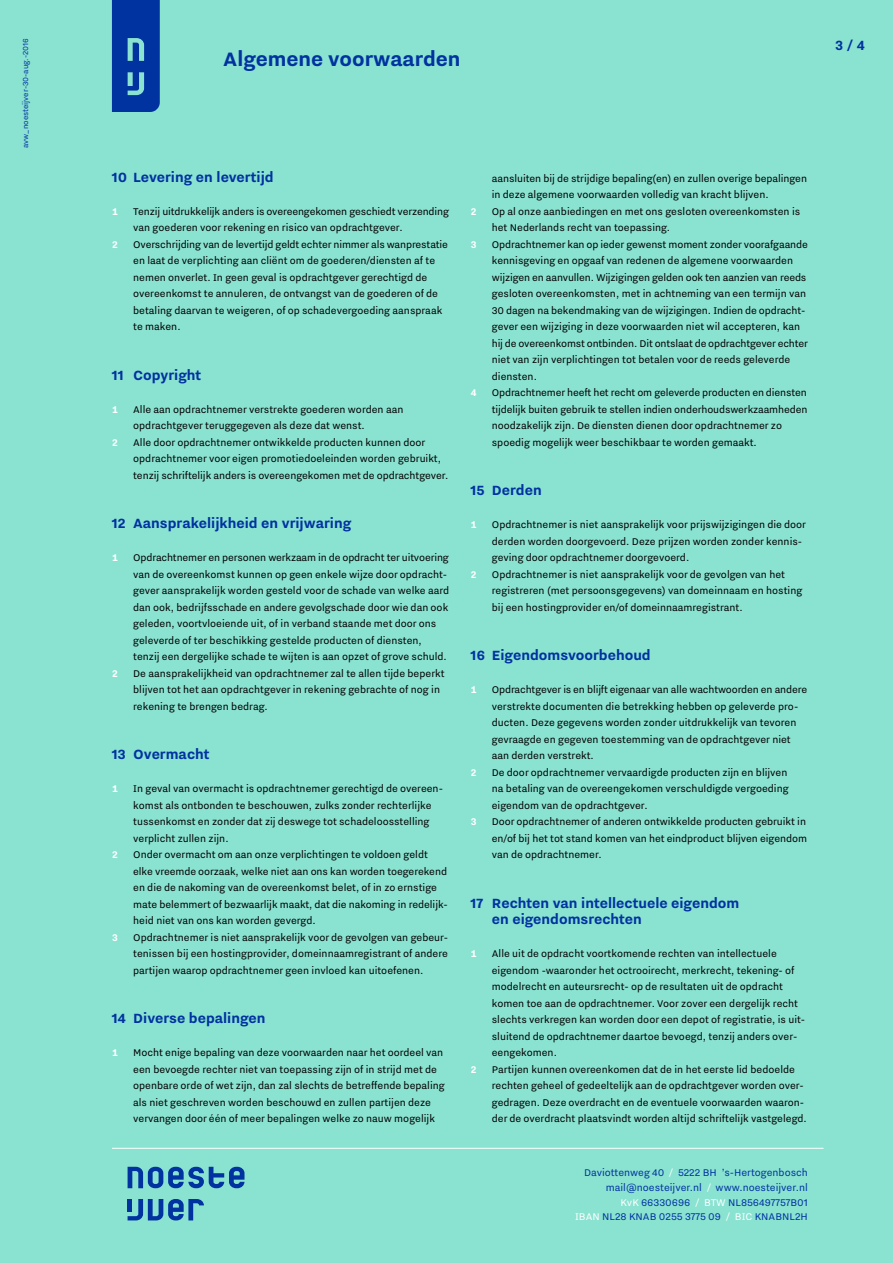
<style>
.page{position:relative;width:893px;height:1263px;background:#8ae2d1}
.page>*{position:absolute;margin:0;border:0;box-sizing:border-box;transform-origin:0 0}
.t1{font:700 24px "Nitti Grotesk";color:#0032a0}
.t2{font:700 16.5px/16.5px "Nitti Grotesk";color:#0032a0}
.t3{font:12px/16.5px "Nitti Grotesk";color:#000}
.t4{font:12px/14.9px "Nitti Grotesk";color:#0032a0;text-align:right}
.t5{font:700 12px "Nitti Grotesk";color:#fff}
.t6{font:9px "Nitti Grotesk";color:#0032a0}
.s1{color:#fff}
</style>
<div class="page">
<svg style="left:128px;top:1167px;width:116px;height:21px"></svg>
<svg style="left:128px;top:1199px;width:76px;height:21px"></svg>
<hr style="left:112px;top:1148px;width:711px;height:1px;background:#fff">
<svg style="left:112px;top:0;width:48px;height:112px;background:#0d43a4"></svg>
<p class="t6" style="left:20px;top:148px;width:111px;rotate:-90deg">avw_noesteijver-30-aug.-2016</p>
<h2 class="t2" style="left:835px;top:36px;width:32px">3 / 4</h2>
<h2 class="t2" style="left:112px;top:168px;width:163px">10 Levering en levertijd</h2>
<p class="t5" style="left:112px;top:204px;width:8px">1</p>
<p class="t3" style="left:133px;top:202px;width:317px">Tenzij uitdrukkelijk anders is overeengekomen geschiedt verzending van goederen voor rekening en risico van opdrachtgever.</p>
<p class="t5" style="left:112px;top:237px;width:8px">2</p>
<p class="t3" style="left:133px;top:235px;width:316px">Overschrijding van de levertijd geldt echter nimmer als wanprestatie en laat de verplichting aan cliënt om de goederen/diensten af te nemen onverlet. In geen geval is opdrachtgever gerechtigd de overeenkomst te annuleren, de ontvangst van de goederen of de betaling daarvan te weigeren, of op schadevergoeding aanspraak te maken.</p>
<h2 class="t2" style="left:112px;top:366px;width:91px">11 Copyright</h2>
<p class="t5" style="left:112px;top:402px;width:8px">1</p>
<p class="t3" style="left:133px;top:400px;width:272px">Alle aan opdrachtnemer verstrekte goederen worden aan opdrachtgever teruggegeven als deze dat wenst.</p>
<p class="t5" style="left:112px;top:435px;width:8px">2</p>
<p class="t3" style="left:133px;top:433px;width:317px">Alle door opdrachtnemer ontwikkelde producten kunnen door opdrachtnemer voor eigen promotiedoeleinden worden gebruikt, tenzij schriftelijk anders is overeengekomen met de opdrachtgever.</p>
<h2 class="t2" style="left:112px;top:514px;width:241px">12 Aansprakelijkheid en vrijwaring</h2>
<p class="t5" style="left:112px;top:551px;width:8px">1</p>
<p class="t3" style="left:133px;top:549px;width:318px">Opdrachtnemer en personen werkzaam in de opdracht ter uitvoering van de overeenkomst kunnen op geen enkele wijze door opdracht&shy;gever aansprakelijk worden gesteld voor de schade van welke aard dan ook, bedrijfsschade en andere gevolgschade door wie dan ook geleden, voortvloeiende uit, of in verband staande met door ons geleverde of ter beschikking gestelde producten of diensten, tenzij een dergelijke schade te wijten is aan opzet of grove schuld.</p>
<p class="t5" style="left:112px;top:666px;width:8px">2</p>
<p class="t3" style="left:133px;top:664px;width:313px">De aansprakelijkheid van opdrachtnemer zal te allen tijde beperkt blijven tot het aan opdrachtgever in rekening gebrachte of nog in rekening te brengen bedrag.</p>
<h2 class="t2" style="left:112px;top:745px;width:99px">13 Overmacht</h2>
<p class="t5" style="left:112px;top:782px;width:8px">1</p>
<p class="t3" style="left:133px;top:780px;width:311px">In geval van overmacht is opdrachtnemer gerechtigd de overeen&shy;komst als ontbonden te beschouwen, zulks zonder rechterlijke tussenkomst en zonder dat zij deswege tot schadeloosstelling verplicht zullen zijn.</p>
<p class="t5" style="left:112px;top:848px;width:8px">2</p>
<p class="t3" style="left:133px;top:846px;width:316px">Onder overmacht om aan onze verplichtingen te voldoen geldt elke vreemde oorzaak, welke niet aan ons kan worden toegerekend en die de nakoming van de overeenkomst belet, of in zo ernstige mate belemmert of bezwaarlijk maakt, dat die nakoming in redelijk&shy;heid niet van ons kan worden gevergd.</p>
<p class="t5" style="left:112px;top:930px;width:8px">3</p>
<p class="t3" style="left:133px;top:928px;width:317px;text-align:justify">Opdrachtnemer is niet aansprakelijk voor de gevolgen van gebeur&shy;tenissen bij een hostingprovider, domeinnaamregistrant of andere partijen waarop opdrachtnemer geen invloed kan uitoefenen.</p>
<h2 class="t2" style="left:112px;top:1009px;width:155px">14 Diverse bepalingen</h2>
<p class="t5" style="left:112px;top:1046px;width:8px">1</p>
<p class="t3" style="left:133px;top:1044px;width:313px">Mocht enige bepaling van deze voorwaarden naar het oordeel van een bevoegde rechter niet van toepassing zijn of in strijd met de openbare orde of wet zijn, dan zal slechts de betreffende bepaling als niet geschreven worden beschouwd en zullen partijen deze vervangen door één of meer bepalingen welke zo nauw mogelijk</p>
<h1 class="t1" style="left:223px;top:45px;width:239px">Algemene voorwaarden</h1>
<p class="t3" style="left:492px;top:169px;width:317px">aansluiten bij de strijdige bepaling(en) en zullen overige bepalingen in deze algemene voorwaarden volledig van kracht blijven.</p>
<p class="t5" style="left:471px;top:204px;width:8px">2</p>
<p class="t3" style="left:492px;top:202px;width:310px">Op al onze aanbiedingen en met ons gesloten overeenkomsten is het Nederlands recht van toepassing.</p>
<p class="t5" style="left:471px;top:237px;width:8px">3</p>
<p class="t3" style="left:492px;top:235px;width:318px">Opdrachtnemer kan op ieder gewenst moment zonder voorafgaande kennisgeving en opgaaf van redenen de algemene voorwaarden wijzigen en aanvullen. Wijzigingen gelden ook ten aanzien van reeds gesloten overeenkomsten, met in achtneming van een termijn van 30 dagen na bekendmaking van de wijzigingen. Indien de opdracht&shy;gever een wijziging in deze voorwaarden niet wil accepteren, kan hij de overeenkomst ontbinden. Dit ontslaat de opdrachtgever echter niet van zijn verplichtingen tot betalen voor de reeds geleverde diensten.</p>
<p class="t5" style="left:471px;top:386px;width:8px">4</p>
<p class="t3" style="left:492px;top:384px;width:317px">Opdrachtnemer heeft het recht om geleverde producten en diensten tijdelijk buiten gebruik te stellen indien onderhoudswerkzaamheden noodzakelijk zijn. De diensten dienen door opdrachtnemer zo spoedig mogelijk weer beschikbaar te worden gemaakt.</p>
<h2 class="t2" style="left:471px;top:481px;width:73px">15 Derden</h2>
<p class="t5" style="left:471px;top:518px;width:8px">1</p>
<p class="t3" style="left:492px;top:516px;width:316px">Opdrachtnemer is niet aansprakelijk voor prijswijzigingen die door derden worden doorgevoerd. Deze prijzen worden zonder kennis&shy;geving door opdrachtnemer doorgevoerd.</p>
<p class="t5" style="left:471px;top:567px;width:8px">2</p>
<p class="t3" style="left:492px;top:565px;width:312px">Opdrachtnemer is niet aansprakelijk voor de gevolgen van het registreren (met persoonsgegevens) van domeinnaam en hosting bij een hostingprovider en/of domeinnaamregistrant.</p>
<h2 class="t2" style="left:471px;top:646px;width:182px">16 Eigendomsvoorbehoud</h2>
<p class="t5" style="left:471px;top:683px;width:8px">1</p>
<p class="t3" style="left:492px;top:681px;width:317px">Opdrachtgever is en blijft eigenaar van alle wachtwoorden en andere verstrekte documenten die betrekking hebben op geleverde pro&shy;ducten. Deze gegevens worden zonder uitdrukkelijk van tevoren gevraagde en gegeven toestemming van de opdrachtgever niet aan derden verstrekt.</p>
<p class="t5" style="left:471px;top:765px;width:8px">2</p>
<p class="t3" style="left:492px;top:763px;width:298px;text-align:justify">De door opdrachtnemer vervaardigde producten zijn en blijven na betaling van de overeengekomen verschuldigde vergoeding eigendom van de opdrachtgever.</p>
<p class="t5" style="left:471px;top:815px;width:8px">3</p>
<p class="t3" style="left:492px;top:813px;width:317px;text-align:justify">Door opdrachtnemer of anderen ontwikkelde producten gebruikt in en/of bij het tot stand komen van het eindproduct blijven eigendom van de opdrachtnemer.</p>
<h2 class="t2" style="left:492px;top:894px;width:249px;text-indent:-21px">17 Rechten van intellectuele eigendom en eigendomsrechten</h2>
<p class="t5" style="left:471px;top:947px;width:8px">1</p>
<p class="t3" style="left:492px;top:945px;width:315px">Alle uit de opdracht voortkomende rechten van intellectuele eigendom -waaronder het octrooirecht, merkrecht, tekening- of modelrecht en auteursrecht- op de resultaten uit de opdracht komen toe aan de opdrachtnemer. Voor zover een dergelijk recht slechts verkregen kan worden door een depot of registratie, is uit&shy;sluitend de opdrachtnemer daartoe bevoegd, tenzij anders over&shy;eengekomen.</p>
<p class="t5" style="left:471px;top:1062px;width:8px">2</p>
<p class="t3" style="left:492px;top:1060px;width:317px">Partijen kunnen overeenkomen dat de in het eerste lid bedoelde rechten geheel of gedeeltelijk aan de opdrachtgever worden over&shy;gedragen. Deze overdracht en de eventuele voorwaarden waaron&shy;der de overdracht plaatsvindt worden altijd schriftelijk vastgelegd.</p>
<p class="t4" style="left:575px;top:1165px;width:234px">Daviottenweg 40 <span class="s1">/</span> 5222 BH ’s-Hertogenbosch mail@noesteijver.nl <span class="s1">/</span> www.noesteijver.nl<br><span class="s1">KvK</span> 66330696 <span class="s1">/ BTW</span> NL856497757B01<br><span class="s1">IBAN</span> NL28 KNAB 0255 3775 09 <span class="s1">/ BIC</span> KNABNL2H</p>
</div>
